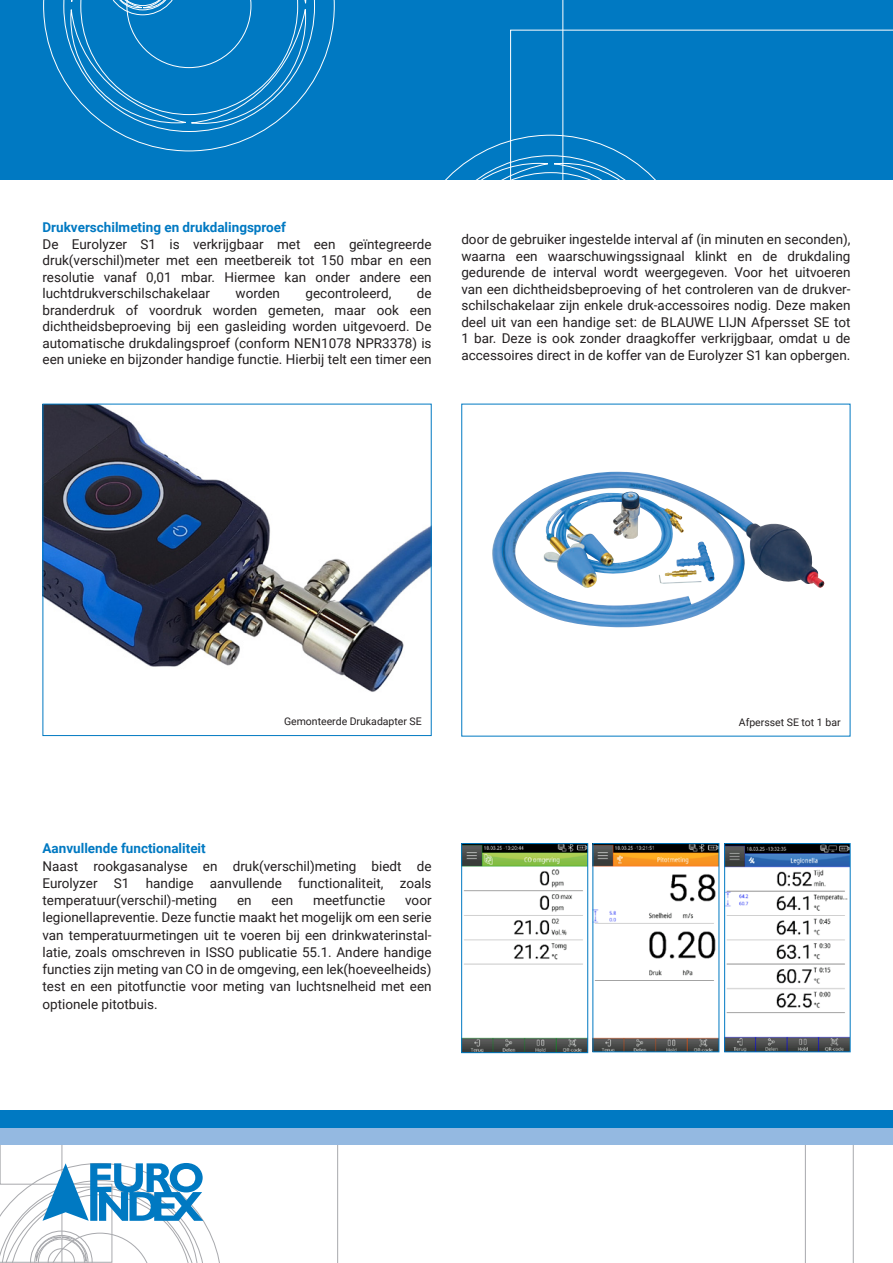
<style>
.page{position:relative;width:893px;height:1263px;background:#fff}
.page>*{position:absolute;margin:0;border:0;box-sizing:border-box;transform-origin:0 0}
.t1{font:13.5px/16.5px "Roboto";color:#231f20;text-align:justify}
.t2{font:700 13.5px "Roboto";color:#0079c2}
.t3{font:10.5px "Roboto";color:#231f20}
</style>
<div class="page">
<div style="left:0;top:0;width:893px;height:180px;background:#0079c2"></div>
<svg style="left:43px;top:0;width:292px;height:152px"></svg>
<svg style="left:510px;top:0;width:383px;height:125px"></svg>
<svg style="left:445px;top:125px;width:211px;height:55px"></svg>
<svg style="left:0;top:1144px;width:893px;height:119px"></svg>
<div style="left:0;top:1127px;width:893px;height:17px;background:#94b9e1"></div>
<div style="left:0;top:1110px;width:893px;height:17px;background:#0079c2"></div>
<img style="left:726px;top:845px;width:122px;height:205px">
<div style="left:724px;top:843px;width:126px;height:209px;border:1px solid #0079c2"></div>
<img style="left:463px;top:845px;width:123px;height:206px">
<div style="left:461px;top:843px;width:127px;height:210px;border:1px solid #0079c2"></div>
<img style="left:595px;top:845px;width:122px;height:205px">
<div style="left:593px;top:843px;width:126px;height:209px;border:1px solid #0079c2"></div>
<img style="left:45px;top:406px;width:385px;height:286px">
<div style="left:43px;top:404px;width:389px;height:332px;border:1px solid #0079c2"></div>
<img style="left:492px;top:471px;width:333px;height:157px">
<p class="t2" style="left:43px;top:218px;width:245px">Drukverschilmeting en drukdalingsproef</p>
<p class="t1" style="left:43px;top:235px;width:391px">De Eurolyzer S1 is verkrijgbaar met een geïntegreerde druk(verschil)meter met een meetbereik tot 150 mbar en een resolutie vanaf 0,01 mbar. Hiermee kan onder andere een luchtdrukverschilschakelaar</p>
<p class="t1" style="left:43px;top:285px;width:391px;text-indent:374px">de branderdruk of voordruk worden gemeten, maar ook een dichtheidsbeproeving bij een gasleiding worden uitgevoerd. De automatische drukdalingsproef (conform NEN1078 NPR3378) is een unieke en bijzonder handige functie. Hierbij telt een timer een</p>
<p class="t1" style="left:236px;top:285px;width:46px">worden</p>
<p class="t1" style="left:306px;top:285px;width:87px">gecontroleerd,</p>
<p class="t1" style="left:461px;top:230px;width:391px">door de gebruiker ingestelde interval af (in minuten en seconden), waarna een waarschuwingssignaal klinkt en de drukdaling gedurende de interval wordt weergegeven. Voor het uitvoeren van een dichtheidsbeproeving of het controleren van de drukver&shy;schilschakelaar zijn enkele druk-accessoires nodig. Deze maken deel uit van een handige set: de BLAUWE LIJN Afpersset SE tot 1 bar. Deze is ook zonder draagkoffer verkrijgbaar, omdat u de accessoires direct in de koffer van de Eurolyzer S1 kan opbergen.</p>
<p class="t3" style="left:284px;top:714px;width:139px">Gemonteerde Drukadapter SE</p>
<p class="t3" style="left:739px;top:714px;width:103px">Afpersset SE tot 1 bar</p>
<p class="t2" style="left:43px;top:839px;width:165px">Aanvullende functionaliteit</p>
<p class="t1" style="left:43px;top:857px;width:391px;line-height:17.2px">Naast rookgasanalyse en druk(verschil)meting biedt de Eurolyzer S1 handige aanvullende functionaliteit, zoals temperatuur(verschil)-meting</p>
<p class="t1" style="left:237px;top:892px;width:16px">en</p>
<p class="t1" style="left:272px;top:892px;width:23px">een</p>
<p class="t1" style="left:313px;top:892px;width:74px">meetfunctie</p>
<p class="t1" style="left:43px;top:891px;width:391px;line-height:17.2px;text-indent:363px">voor legionellapreventie. Deze functie maakt het mogelijk om een serie van temperatuurmetingen uit te voeren bij een drinkwaterinstal&shy;latie, zoals omschreven in ISSO publicatie 55.1. Andere handige functies zijn meting van CO in de omgeving, een lek(hoeveelheids) test en een pitotfunctie voor meting van luchtsnelheid met een optionele pitotbuis.</p>
</div>
